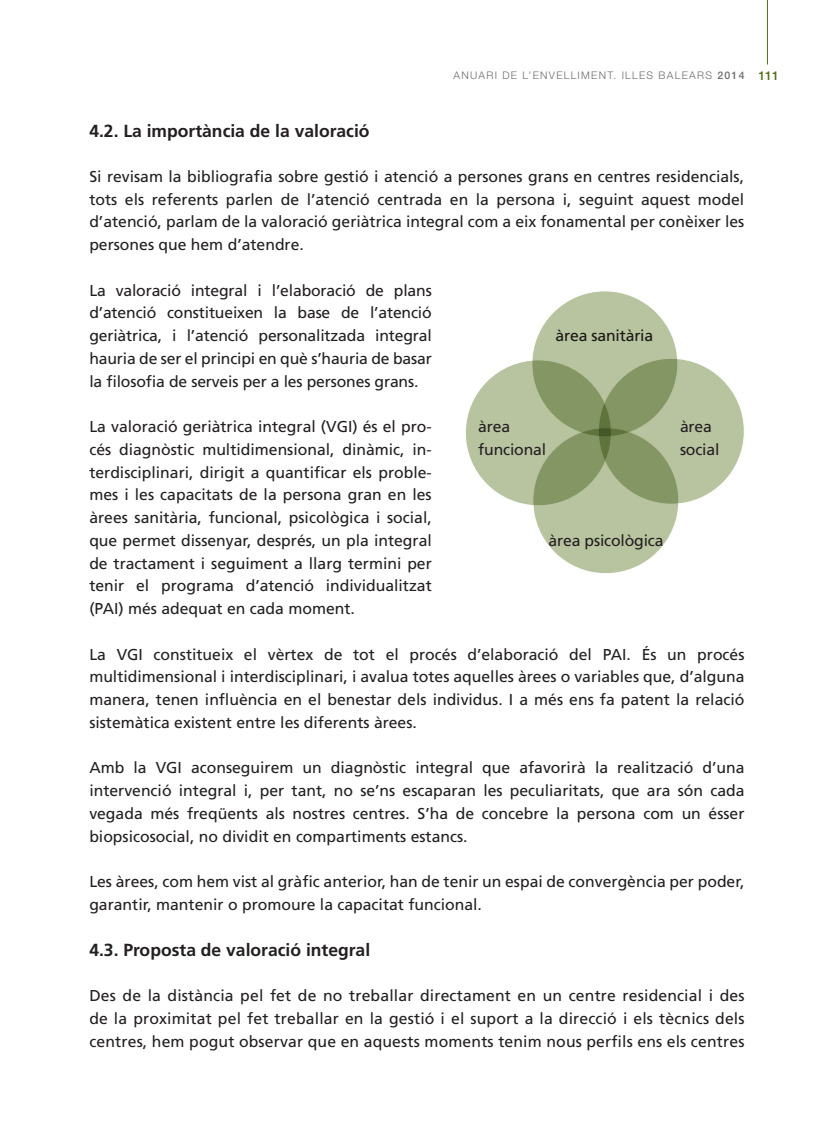
<style>
.page{position:relative;width:819px;height:1141px;background:#fff}
.page>*{position:absolute;margin:0;border:0;box-sizing:border-box;transform-origin:0 0}
.t1{font:700 17.5px "Frutiger LT Std";color:#231f20}
.t2{font:15.75px/22.8px "Frutiger";color:#231f20;text-align:justify}
.t3{font:300 10.5px "Helvetica Neue LT Std";letter-spacing:.12em;color:#6c6d70}
.s1{font-weight:500}
.s2{font-weight:500;font-size:12.25px;color:#4e6e17}
</style>
<div class="page">
<hr style="left:767px;top:0;width:1px;height:64px;background:#4e6e17">
<div style="left:532px;top:291px;width:145px;height:146px;background:#b8c4a0;border-radius:50%"></div>
<svg style="left:598px;top:358px;width:146px;height:146px;background:#aab790"></svg>
<svg style="left:465px;top:360px;width:146px;height:146px;background:#aab790"></svg>
<svg style="left:533px;top:428px;width:145px;height:146px;background:#a1af85"></svg>
<p class="t3" style="left:453px;top:69px;width:327px">ANUARI DE L’ENVELLIMENT. ILLES BALEARS <span class="s1">2014</span> <span class="s2">111</span></p>
<p class="t1" style="left:89px;top:120px;width:282px">4.2. La importància de la valoració</p>
<p class="t2" style="left:89px;top:165px;width:656px">Si revisam la bibliografia sobre gestió i atenció a persones grans en centres residencials, tots els referents parlen de l’atenció centrada en la persona i, seguint aquest model d’atenció, parlam de la valoració geriàtrica integral com a eix fonamental per conèixer les persones que hem d’atendre.</p>
<p class="t2" style="left:89px;top:279px;width:344px">La valoració integral i l’elaboració de plans d’atenció constitueixen la base de l’atenció geriàtrica, i l’atenció personalitzada integral hauria de ser el principi en què s’hauria de basar la filosofia de serveis per a les persones grans.</p>
<p class="t2" style="left:89px;top:415px;width:344px">La valoració geriàtrica integral (VGI) és el pro&shy;cés diagnòstic multidimensional, dinàmic, in&shy;terdisciplinari, dirigit a quantificar els proble&shy;mes i les capacitats de la persona gran en les àrees sanitària, funcional, psicològica i social, que permet dissenyar, després, un pla integral de tractament i seguiment a llarg termini per tenir el programa d’atenció individualitzat (PAI) més adequat en cada moment.</p>
<p class="t2" style="left:89px;top:643px;width:656px">La VGI constitueix el vèrtex de tot el procés d’elaboració del PAI. És un procés multidimensional i interdisciplinari, i avalua totes aquelles àrees o variables que, d’alguna manera, tenen influència en el benestar dels individus. I a més ens fa patent la relació sistemàtica existent entre les diferents àrees.</p>
<p class="t2" style="left:89px;top:757px;width:656px">Amb la VGI aconseguirem un diagnòstic integral que afavorirà la realització d’una intervenció integral i, per tant, no se’ns escaparan les peculiaritats, que ara són cada vegada més freqüents als nostres centres. S’ha de concebre la persona com un ésser biopsicosocial, no dividit en compartiments estancs.</p>
<p class="t2" style="left:89px;top:870px;width:656px">Les àrees, com hem vist al gràfic anterior, han de tenir un espai de convergència per poder, garantir, mantenir o promoure la capacitat funcional.</p>
<p class="t1" style="left:89px;top:939px;width:282px">4.3. Proposta de valoració integral</p>
<p class="t2" style="left:89px;top:984px;width:656px">Des de la distància pel fet de no treballar directament en un centre residencial i des de la proximitat pel fet treballar en la gestió i el suport a la direcció i els tècnics dels centres, hem pogut observar que en aquests moments tenim nous perfils ens els centres</p>
<p class="t2" style="left:555px;top:324px;width:99px">àrea sanitària</p>
<p class="t2" style="left:478px;top:415px;width:69px">àrea funcional</p>
<p class="t2" style="left:680px;top:415px;width:41px">àrea social</p>
<p class="t2" style="left:548px;top:529px;width:116px">àrea psicològica</p>
</div>
